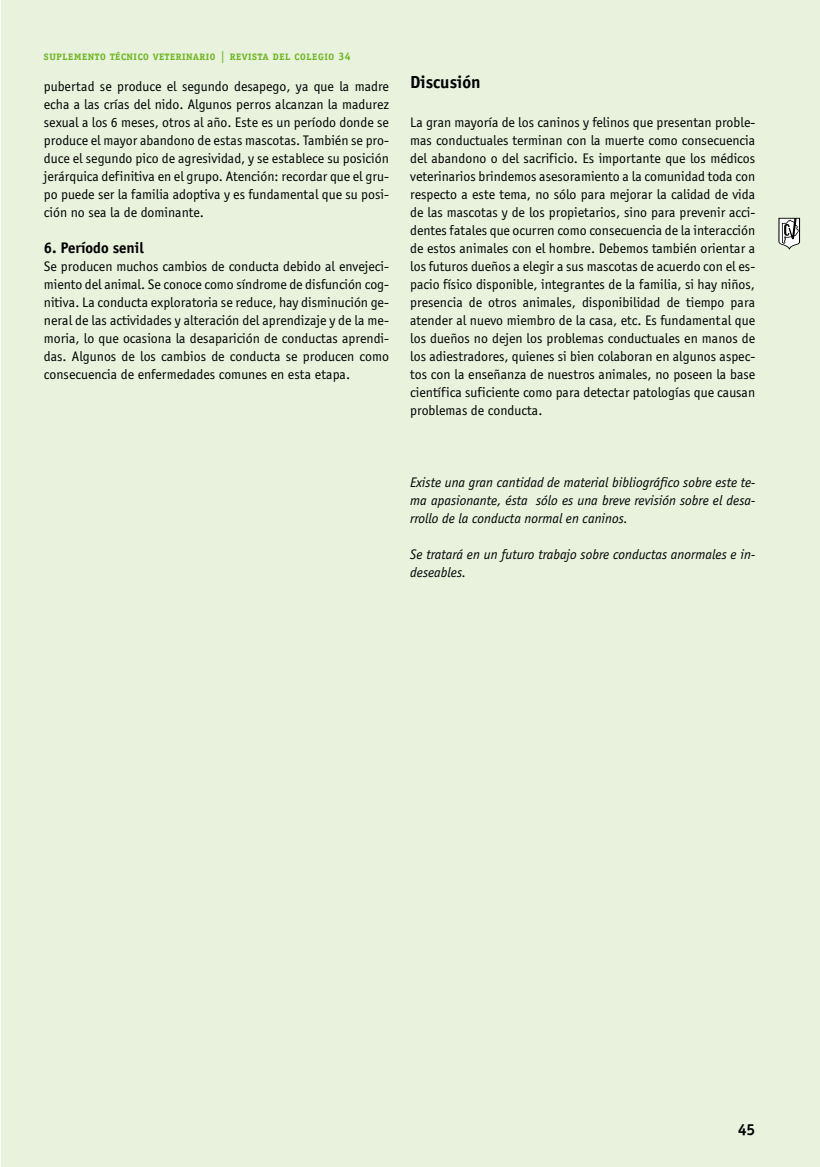
<style>
.page{position:relative;width:820px;height:1167px;background:#fff}
.page>*{position:absolute;margin:0;border:0;box-sizing:border-box;transform-origin:0 0}
.t1{font:700 18px "Officina Sans";color:#000}
.t2{font:700 16.5px "Officina Serif";color:#000}
.t3{font:700 15.75px "Officina Sans";color:#000}
.t4{font:14.25px/18px "Officina Sans";color:#000;text-align:justify}
.t5{font:italic 14.25px/18px "Officina Sans";color:#000;text-align:justify}
.t6{font:700 9.6px "Officina Serif";letter-spacing:.06em;color:#6db41d;scale:1.06 1}
.s1{font-weight:400;font-size:12px}
.s2{font-size:11.25px}
</style>
<div class="page">
<div style="left:1px;top:1px;width:819px;height:1165px;background:#e8f2dd"></div>
<svg style="left:778px;top:218px;width:22px;height:32px"></svg>
<p class="t6" style="left:44px;top:51px;width:291px">SUPLEMENTO TÉCNICO VETERINARIO <span class="s1">|</span> REVISTA DEL COLEGIO <span class="s2">34</span></p>
<p class="t4" style="left:44px;top:77px;width:347px">pubertad se produce el segundo desapego, ya que la madre echa a las crías del nido. Algunos perros alcanzan la madurez sexual a los 6 meses, otros al año. Este es un período donde se produce el mayor abandono de estas mascotas. También se pro&shy;duce el segundo pico de agresividad, y se establece su posición jerárquica definitiva en el grupo. Atención: recordar que el gru&shy;po puede ser la familia adoptiva y es fundamental que su posi&shy;ción no sea la de dominante.</p>
<p class="t3" style="left:44px;top:238px;width:101px">6. Período senil</p>
<p class="t4" style="left:44px;top:257px;width:347px">Se producen muchos cambios de conducta debido al envejeci&shy;miento del animal. Se conoce como síndrome de disfunción cog&shy;nitiva. La conducta exploratoria se reduce, hay disminución ge&shy;neral de las actividades y alteración del aprendizaje y de la me&shy;moria, lo que ocasiona la desaparición de conductas aprendi&shy;das. Algunos de los cambios de conducta se producen como consecuencia de enfermedades comunes en esta etapa.</p>
<p class="t1" style="left:410px;top:71px;width:72px">Discusión</p>
<p class="t4" style="left:410px;top:113px;width:347px">La gran mayoría de los caninos y felinos que presentan proble&shy;mas conductuales terminan con la muerte como consecuencia del abandono o del sacrificio. Es importante que los médicos veterinarios brindemos asesoramiento a la comunidad toda con respecto a este tema, no sólo para mejorar la calidad de vida de las mascotas y de los propietarios, sino para prevenir acci&shy;dentes fatales que ocurren como consecuencia de la interacción de estos animales con el hombre. Debemos también orientar a los futuros dueños a elegir a sus mascotas de acuerdo con el es&shy;pacio físico disponible, integrantes de la familia, si hay niños, presencia de otros animales, disponibilidad de tiempo para atender al nuevo miembro de la casa, etc. Es fundamental que los dueños no dejen los problemas conductuales en manos de los adiestradores, quienes si bien colaboran en algunos aspec&shy;tos con la enseñanza de nuestros animales, no poseen la base científica suficiente como para detectar patologías que causan problemas de conducta.</p>
<p class="t5" style="left:410px;top:473px;width:347px">Existe una gran cantidad de material bibliográfico sobre este te&shy;ma apasionante, ésta sólo es una breve revisión sobre el desa&shy;rrollo de la conducta normal en caninos.</p>
<p class="t5" style="left:410px;top:545px;width:347px">Se tratará en un futuro trabajo sobre conductas anormales e in&shy;deseables.</p>
<p class="t2" style="left:738px;top:1119px;width:19px">45</p>
</div>
